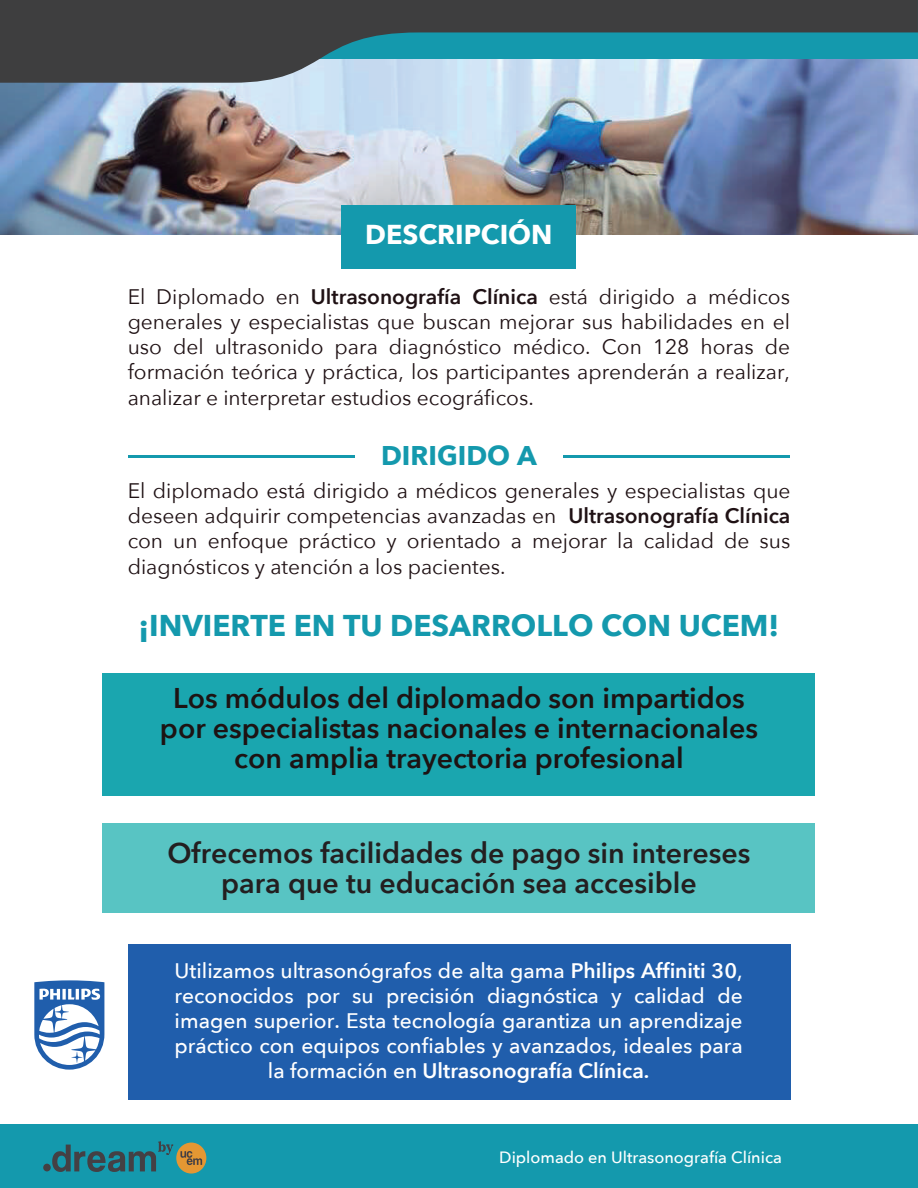
<style>
.page{position:relative;width:918px;height:1188px;background:#fff}
.page>*{position:absolute;margin:0;border:0;box-sizing:border-box;transform-origin:0 0}
.t1{font:700 30px "Avenir Next";color:#1499ad}
.t2{font:600 28.5px/30px "Avenir Next";color:#1d1313;text-align:center}
.t3{font:600 28.5px/30px "Avenir Next";color:#231f20;text-align:center}
.t4{font:700 27.3px "Avenir Next";color:#fff}
.t5{font:700 27px "Avenir Next";color:#1499ad}
.t6{font:21px/25.2px "Avenir Next";color:#1f1114;text-align:justify}
.t7{font:500 21px/25.2px "Avenir Next";color:#fff;text-align:center}
.t8{font:500 16.35px "Avenir Next";color:#fff}
.s1{font-weight:600}
</style>
<div class="page">
<img style="left:0;top:83px;width:918px;height:151px">
<div style="left:0;top:1124px;width:918px;height:64px;background:#1499ad"></div>
<div style="left:43px;top:1164px;width:8px;height:7px;background:#444044;border-radius:50%"></div>
<div style="left:176px;top:1143px;width:30px;height:31px;background:#e49733;border-radius:50%"></div>
<svg style="left:180px;top:1151px;width:22px;height:14px"></svg>
<svg style="left:52px;top:1141px;width:121px;height:31px"></svg>
<svg style="left:0;top:0;width:918px;height:83px;background:#4c6b75"></svg>
<div style="left:342px;top:205px;width:234px;height:64px;background:#1499ad"></div>
<hr style="left:128px;top:455px;width:227px;height:3px;background:#1499ad">
<hr style="left:563px;top:455px;width:227px;height:3px;background:#1499ad">
<div style="left:128px;top:944px;width:662px;height:156px;background:#205eac"></div>
<svg style="left:34px;top:980px;width:70px;height:90px"></svg>
<div style="left:103px;top:824px;width:712px;height:89px;background:#58c4c3"></div>
<div style="left:103px;top:673px;width:712px;height:123px;background:#1aa6af"></div>
<h3 class="t4" style="left:365px;top:211px;width:189px">DESCRIPCIÓN</h3>
<p class="t6" style="left:128px;top:283px;width:664px">El Diplomado en <span class="s1">Ultrasonografía Clínica</span> está dirigido a médicos generales y especialistas que buscan mejorar sus habilidades en el uso del ultrasonido para diagnóstico médico. Con 128 horas de formación teórica y práctica, los participantes aprenderán a realizar, analizar e interpretar estudios ecográficos.</p>
<p class="t5" style="left:381px;top:433px;width:157px">DIRIGIDO A</p>
<p class="t6" style="left:128px;top:477px;width:664px">El diplomado está dirigido a médicos generales y especialistas que deseen adquirir competencias avanzadas en <span class="s1">Ultrasonografía Clínica </span>con un enfoque práctico y orientado a mejorar la calidad de sus diagnósticos y atención a los pacientes.</p>
<h1 class="t1" style="left:138px;top:600px;width:642px">¡INVIERTE EN TU DESARROLLO CON UCEM!</h1>
<h2 class="t2" style="left:160px;top:682px;width:600px">Los módulos del diplomado son impartidos por especialistas nacionales e internacionales con amplia trayectoria profesional</h2>
<h2 class="t3" style="left:167px;top:837px;width:585px">Ofrecemos facilidades de pago sin intereses para que tu educación sea accesible</h2>
<p class="t7" style="left:175px;top:957px;width:570px">Utilizamos ultrasonógrafos de alta gama <span class="s1">Philips Affiniti 30</span>, reconocidos por su precisión diagnóstica y calidad de imagen superior. Esta tecnología garantiza un aprendizaje práctico con equipos confiables y avanzados, ideales para la formación en <span class="s1">Ultrasonografía Clínica.</span></p>
<p class="t8" style="left:499px;top:1144px;width:284px">Diplomado en Ultrasonografía Clínica</p>
<p class="t8" style="left:454px;top:1144px;width:335px">Diplomad en Nutrición y Evaluación Clínica</p>
</div>
